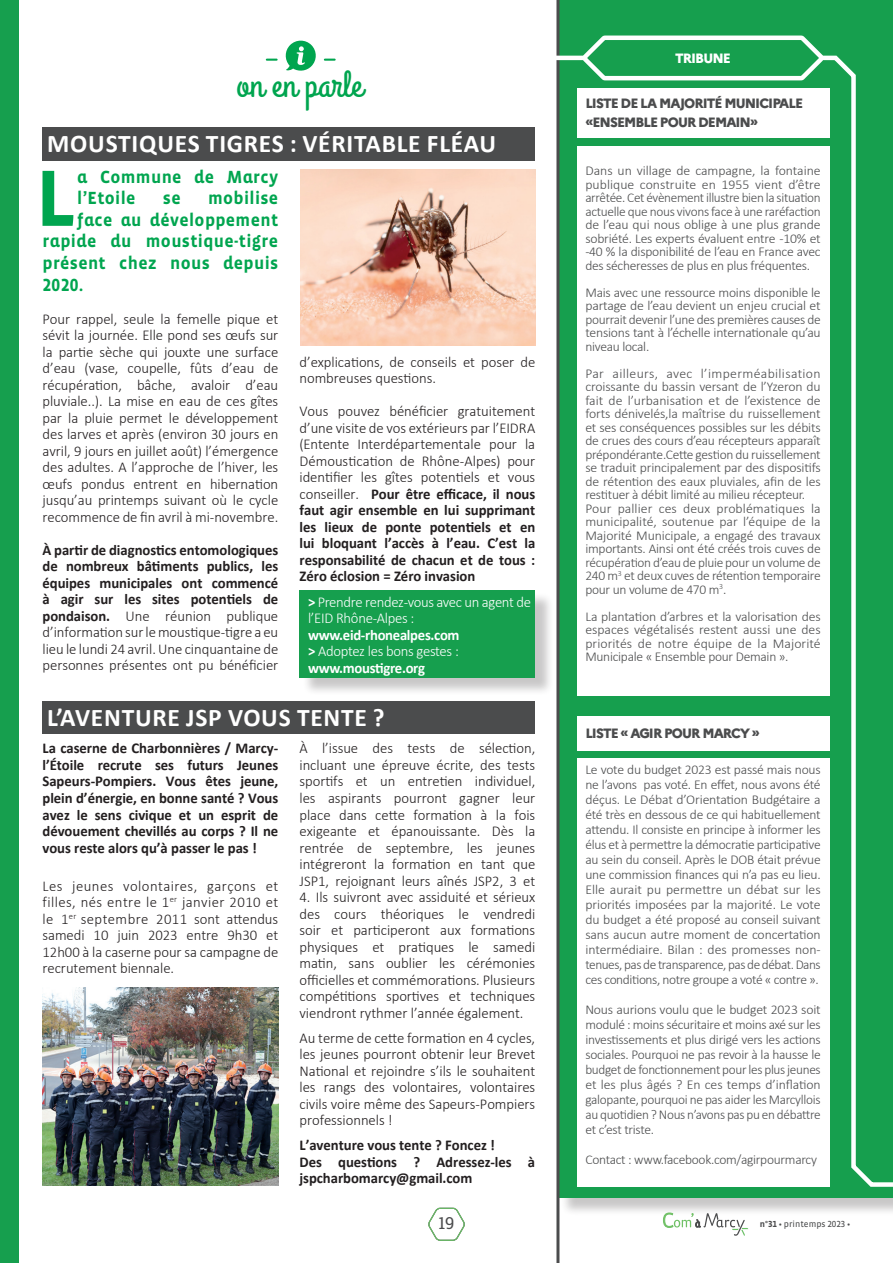
<style>
.page{position:relative;width:893px;height:1263px;background:#fff}
.page>*{position:absolute;margin:0;border:0;box-sizing:border-box;transform-origin:0 0}
.t1{font:700 81.6px "Vista Sans Alt";color:#00a54f}
.t2{font:37.5px "Grand Hotel";color:#00a54f}
.t3{font:700 25.5px "Calibri";letter-spacing:.03em;color:#fff}
.t4{font:700 18px/21.6px "Vista Sans Alt";letter-spacing:.02em;color:#00a54f}
.t5{font:16.5px "Roboto Slab";color:#4b4c4d}
.t6{font:300 15px/16.5px "Calibri";letter-spacing:-.005em;color:#231f20;text-align:justify}
.t7{font:700 15px/16.5px "Calibri";letter-spacing:-.005em;color:#231f20;text-align:justify}
.t8{font:700 15px/16.5px "Calibri";letter-spacing:-.02em;color:#fff;text-align:justify}
.t9{font:300 15px/16.5px "Calibri";letter-spacing:-.02em;color:#fff}
.t10{font:300 13.5px/13.5px "Calibri";letter-spacing:-.02em;color:#4b4c4d;text-align:justify}
.t11{font:800 13.5px/19.5px "Marianne";letter-spacing:-.07em;color:#4b4c4d}
.t12{font:800 13.5px "Marianne";letter-spacing:-.07em;color:#fff}
.t13{font:9px "Vista Sans Alt Reg";color:#4b4c4d}
.s1{font-weight:300}
.s2{font-weight:700}
.s3{font-family:"Vista Sans Alt";font-weight:700}
</style>
<div class="page">
<div style="left:0;top:0;width:18px;height:1263px;background:#169f4e"></div>
<div style="left:558px;top:0;width:335px;height:1197px;background:#169f4e"></div>
<hr style="left:556px;top:0;width:3px;height:1263px;background:#4b4c4d">
<svg style="left:556px;top:53px;width:337px;height:1136px"></svg>
<svg style="left:579px;top:35px;width:248px;height:49px"></svg>
<svg style="left:285px;top:40px;width:31px;height:31px"></svg>
<svg style="left:267px;top:59px;width:10px;height:2px"></svg>
<svg style="left:325px;top:59px;width:10px;height:2px"></svg>
<div style="left:43px;top:701px;width:492px;height:33px;background:#4b4c4d"></div>
<img style="left:43px;top:988px;width:235px;height:197px">
<div style="left:43px;top:128px;width:492px;height:33px;background:#4b4c4d"></div>
<img style="left:300px;top:169px;width:236px;height:176px">
<div style="left:302px;top:592px;width:252px;height:105px;background:#231f20;opacity:.25"></div>
<div style="left:299px;top:590px;width:236px;height:88px;background:#169f4e"></div>
<svg style="left:663px;top:1213px;width:85px;height:23px"></svg>
<svg style="left:428px;top:1207px;width:37px;height:34px"></svg>
<h2 class="t2" style="left:236px;top:60px;width:128px">on en parle</h2>
<h3 class="t3" style="left:47px;top:126px;width:450px">MOUSTIQUES TIGRES : VÉRITABLE FLÉAU</h3>
<h1 class="t1" style="left:36px;top:157px;width:42px">L</h1>
<h3 class="t4" style="left:77px;top:166px;width:202px">a Commune de Marcy l’Etoile</h3>
<h3 class="t4" style="left:163px;top:188px;width:19px">se</h3>
<h3 class="t4" style="left:208px;top:188px;width:72px">mobilise</h3>
<h3 class="t4" style="left:77px;top:209px;width:202px">face au développement</h3>
<h3 class="t4" style="left:43px;top:231px;width:237px">rapide du moustique-tigre</h3>
<h3 class="t4" style="left:43px;top:253px;width:237px">présent chez nous depuis</h3>
<h3 class="t4" style="left:43px;top:274px;width:43px">2020.</h3>
<p class="t6" style="left:43px;top:310px;width:237px">Pour rappel, seule la femelle pique et sévit la journée. Elle pond ses œufs sur la partie sèche qui jouxte une surface d’eau (vase, coupelle, fûts d’eau de récupération, bâche, avaloir d’eau pluviale..). La mise en eau de ces gîtes par la pluie permet le développement des larves et après (environ 30 jours en avril, 9 jours en juillet août) l’émergence des adultes. A l’approche de l’hiver, les œufs pondus entrent en hibernation jusqu’au printemps suivant où le cycle recommence de fin avril à mi-novembre.</p>
<p class="t7" style="left:43px;top:541px;width:237px">À partir de diagnostics entomologiques de nombreux bâtiments publics, les équipes municipales ont commencé à agir sur les sites potentiels de pondaison. <span class="s1">Une réunion publique d’information sur le moustique-tigre a eu lieu le lundi 24 avril. Une cinquantaine de personnes présentes ont pu bénéficier</span></p>
<p class="t6" style="left:299px;top:353px;width:237px">d’explications, de conseils et poser de nombreuses questions.</p>
<p class="t6" style="left:299px;top:403px;width:237px">Vous pouvez bénéficier gratuitement d’une visite de vos extérieurs par l’EIDRA (Entente Interdépartementale pour la Démoustication de Rhône-Alpes) pour identifier les gîtes potentiels et vous conseiller. <span class="s2">Pour être efficace, il nous faut agir ensemble en lui supprimant les lieux de ponte potentiels et en lui bloquant l’accès à l’eau. C’est la responsabilité de chacun et de tous :<br>Zéro éclosion = Zéro invasion</span></p>
<p class="t9" style="left:308px;top:593px;width:224px"><span class="s2">&gt;</span> Prendre rendez-vous avec un agent de l’EID Rhône-Alpes :</p>
<p class="t8" style="left:308px;top:626px;width:153px">www.eid-rhonealpes.com &gt; <span class="s1">Adoptez les bons gestes : </span>www.moustigre.org</p>
<h3 class="t3" style="left:47px;top:699px;width:339px">L’AVENTURE JSP VOUS TENTE ?</h3>
<p class="t7" style="left:43px;top:740px;width:237px">La caserne de Charbonnières / Marcy&shy;l’Étoile recrute ses futurs Jeunes Sapeurs-Pompiers. Vous êtes jeune, plein d’énergie, en bonne santé ? Vous avez le sens civique et un esprit de dévouement chevillés au corps ? Il ne vous reste alors qu’à passer le pas !</p>
<p class="t6" style="left:43px;top:877px;width:237px">Les jeunes volontaires, garçons et filles, nés entre le 1<sup>er</sup> janvier 2010 et le 1<sup>er</sup> septembre 2011 sont attendus samedi 10 juin 2023 entre 9h30 et 12h00 à la caserne pour sa campagne de recrutement biennale.</p>
<p class="t6" style="left:299px;top:740px;width:237px">À l’issue des tests de sélection, incluant une épreuve écrite, des tests sportifs et un entretien individuel, les aspirants pourront gagner leur place dans cette formation à la fois exigeante et épanouissante. Dès la rentrée de septembre, les jeunes intégreront la formation en tant que JSP1, rejoignant leurs aînés JSP2, 3 et</p>
<p class="t6" style="left:299px;top:889px;width:237px">4. Ils suivront avec assiduité et sérieux des cours théoriques le vendredi soir et participeront aux formations physiques et pratiques le samedi matin, sans oublier les cérémonies officielles et commémorations. Plusieurs compétitions sportives et techniques viendront rythmer l’année également.</p>
<p class="t6" style="left:299px;top:1029px;width:237px">Au terme de cette formation en 4 cycles, les jeunes pourront obtenir leur Brevet National et rejoindre s’ils le souhaitent les rangs des volontaires, volontaires civils voire même des Sapeurs-Pompiers professionnels !</p>
<p class="t7" style="left:299px;top:1136px;width:237px;text-align:left">L’aventure vous tente ? Foncez !<br>Des questions ? Adressez-les à jspcharbomarcy@gmail.com</p>
<p class="t12" style="left:675px;top:50px;width:57px">TRIBUNE</p>
<p class="t11" style="left:585px;top:93px;width:219px">LISTE DE LA MAJORITÉ MUNICIPALE «ENSEMBLE POUR DEMAIN»</p>
<p class="t10" style="left:585px;top:164px;width:237px">Dans un village de campagne, la fontaine publique construite en 1955 vient d’être arrêtée. Cet évènement illustre bien la situation actuelle que nous vivons face à une raréfaction de l’eau qui nous oblige à une plus grande sobriété. Les experts évaluent entre -10% et -40 % la disponibilité de l’eau en France avec des sécheresses de plus en plus fréquentes.</p>
<p class="t10" style="left:585px;top:285px;width:237px">Mais avec une ressource moins disponible le partage de l’eau devient un enjeu crucial et pourrait devenir l’une des premières causes de tensions tant à l’échelle internationale qu’au niveau local.</p>
<p class="t10" style="left:585px;top:366px;width:237px;text-align:left">Par ailleurs, avec l’imperméabilisation croissante du bassin versant de l’Yzeron du fait de l’urbanisation et de l’existence de forts dénivelés,la maîtrise du ruissellement et ses conséquences possibles sur les débits de crues des cours d’eau récepteurs apparaît prépondérante.Cette gestion du ruissellement se traduit principalement par des dispositifs de rétention des eaux pluviales, afin de les restituer à débit limité au milieu récepteur.<br>Pour pallier ces deux problématiques la municipalité, soutenue par l’équipe de la Majorité Municipale, a engagé des travaux importants. Ainsi ont été créés trois cuves de récupération d’eau de pluie pour un volume de 240 m<sup>3</sup> et deux cuves de rétention temporaire pour un volume de 470 m<sup>3</sup>.</p>
<p class="t10" style="left:585px;top:609px;width:237px">La plantation d’arbres et la valorisation des espaces végétalisés restent aussi une des priorités de notre équipe de la Majorité Municipale « Ensemble pour Demain ».</p>
<p class="t11" style="left:585px;top:724px;width:176px">LISTE « AGIR POUR MARCY »</p>
<p class="t10" style="left:585px;top:762px;width:237px;line-height:15px">Le vote du budget 2023 est passé mais nous ne l’avons pas voté. En effet, nous avons été déçus. Le Débat d’Orientation Budgétaire a été très en dessous de ce qui habituellement attendu. Il consiste en principe à informer les élus et à permettre la démocratie participative au sein du conseil. Après le DOB était prévue une commission finances qui n’a pas eu lieu.<br>Elle aurait pu permettre un débat sur les priorités imposées par la majorité. Le vote du budget a été proposé au conseil suivant sans aucun autre moment de concertation intermédiaire. Bilan : des promesses non&shy;tenues, pas de transparence, pas de débat. Dans ces conditions, notre groupe a voté « contre ».</p>
<p class="t10" style="left:585px;top:1002px;width:237px;line-height:15px">Nous aurions voulu que le budget 2023 soit modulé : moins sécuritaire et moins axé sur les investissements et plus dirigé vers les actions sociales. Pourquoi ne pas revoir à la hausse le budget de fonctionnement pour les plus jeunes et les plus âgés ? En ces temps d’inflation galopante, pourquoi ne pas aider les Marcyllois au quotidien ? Nous n’avons pas pu en débattre et c’est triste.</p>
<p class="t10" style="left:585px;top:1153px;width:233px">Contact : www.facebook.com/agirpourmarcy</p>
<p class="t5" style="left:438px;top:1212px;width:18px">19</p>
<p class="t13" style="left:760px;top:1219px;width:92px"><span class="s3">n°31 •</span> printemps 2023 <span class="s3">•</span></p>
</div>
